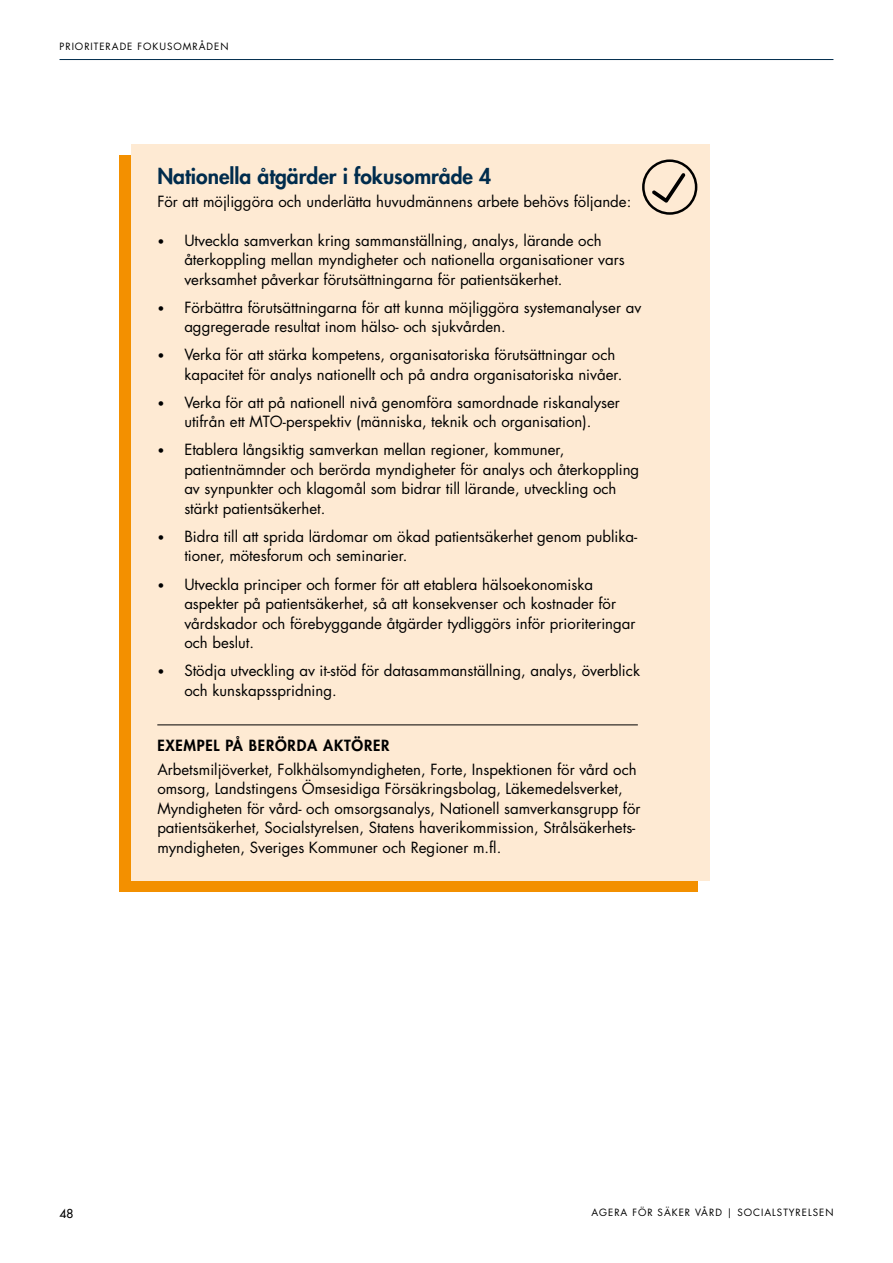
<style>
.page{position:relative;width:893px;height:1263px;background:#fff}
.page>*{position:absolute;margin:0;border:0;box-sizing:border-box;transform-origin:0 0}
.H2-Rubrik_2{font:800 21px "Futura Std";color:#002c4d}
.Fakta{font:15px/19.5px "Futura Std";color:#000}
.faktarubbe_m_linje{font:800 15px "Futura Std";letter-spacing:.05em;color:#000}
.t1{font:500 12px "Futura Std";color:#000}
.t2{font:9.75px "Futura Std";letter-spacing:.1em;color:#000}
.s1{font-size:12px}
</style>
<div class="page">
<hr style="left:60px;top:59px;width:773px;height:1px;background:#002c4d">
<div style="left:119px;top:155px;width:578px;height:737px;background:#f39000"></div>
<div style="left:132px;top:145px;width:578px;height:736px;background:#feead3"></div>
<hr style="left:157px;top:724px;width:481px;height:1px;background:#000">
<svg style="left:642px;top:159px;width:55px;height:56px"></svg>
<p class="t2" style="left:60px;top:41px;width:61px">Priorite rade</p>
<p class="t2" style="left:137px;top:41px;width:23px">fokus</p>
<p class="t2" style="left:173px;top:41px;width:34px">områden</p>
<h2 class="H2-Rubrik_2" style="left:157px;top:163px;width:336px">Nationella åtgärder i fokusområde 4</h2>
<p class="Fakta" style="left:157px;top:192px;width:475px">För att möjliggöra och underlätta huvudmännens arbete behövs följande:</p>
<p class="Fakta" style="left:184px;top:231px;width:442px;text-indent:-27px"><span class="s1">•</span> Utveckla samverkan kring sammanställning, analys, lärande och återkoppling mellan myndigheter och nationella organisationer vars verksamhet påverkar förutsättningarna för patientsäkerhet.</p>
<p class="Fakta" style="left:184px;top:298px;width:458px;text-indent:-27px"><span class="s1">•</span> Förbättra förutsättningarna för att kunna möjliggöra systemanalyser av aggregerade resultat inom hälso- och sjukvården.</p>
<p class="Fakta" style="left:184px;top:345px;width:439px;text-indent:-27px"><span class="s1">•</span> Verka för att stärka kompetens, organisatoriska förutsättningar och kapacitet för analys nationellt och på andra organisatoriska nivåer.</p>
<p class="Fakta" style="left:157px;top:393px;width:464px;text-align:center"><span class="s1">•</span> Verka för att på nationell nivå genomföra samordnade riskanalyser utifrån ett MTO-perspektiv (människa, teknik och organisation).</p>
<p class="Fakta" style="left:184px;top:440px;width:456px;text-indent:-27px"><span class="s1">•</span> Etablera långsiktig samverkan mellan regioner, kommuner, patientnämnder och berörda myndigheter för analys och återkoppling av synpunkter och klagomål som bidrar till lärande, utveckling och stärkt patientsäkerhet.</p>
<p class="Fakta" style="left:184px;top:527px;width:455px;text-indent:-27px"><span class="s1">•</span> Bidra till att sprida lärdomar om ökad patientsäkerhet genom publika&shy;tioner, mötesforum och seminarier.</p>
<p class="Fakta" style="left:184px;top:574px;width:453px;text-indent:-27px"><span class="s1">•</span> Utveckla principer och former för att etablera hälsoekonomiska aspekter på patientsäkerhet, så att konsekvenser och kostnader för vårdskador och förebyggande åtgärder tydliggörs inför prioriteringar och beslut.</p>
<p class="Fakta" style="left:184px;top:661px;width:457px;text-indent:-27px"><span class="s1">•</span> Stödja utveckling av it-stöd för datasammanställning, analys, överblick och kunskapsspridning.</p>
<p class="faktarubbe_m_linje" style="left:157px;top:736px;width:234px">EXEMPEL PÅ BERÖRDA AKTÖRER</p>
<p class="Fakta" style="left:157px;top:759px;width:485px">Arbetsmiljöverket, Folkhälsomyndigheten, Forte, Inspektionen för vård och omsorg, Landstingens Ömsesidiga Försäkringsbolag, Läkemedelsverket, Myndigheten för vård- och omsorgsanalys, Nationell samverkansgrupp för patientsäkerhet, Socialstyrelsen, Statens haverikommission, Strålsäkerhets&shy;myndigheten, Sveriges Kommuner och Regioner m.fl.</p>
<p class="t1" style="left:60px;top:1206px;width:15px">48</p>
<p class="t2" style="left:591px;top:1206px;width:244px">AGERA FÖR SÄKER VÅRD | SOCIALSTYRELSEN</p>
</div>
